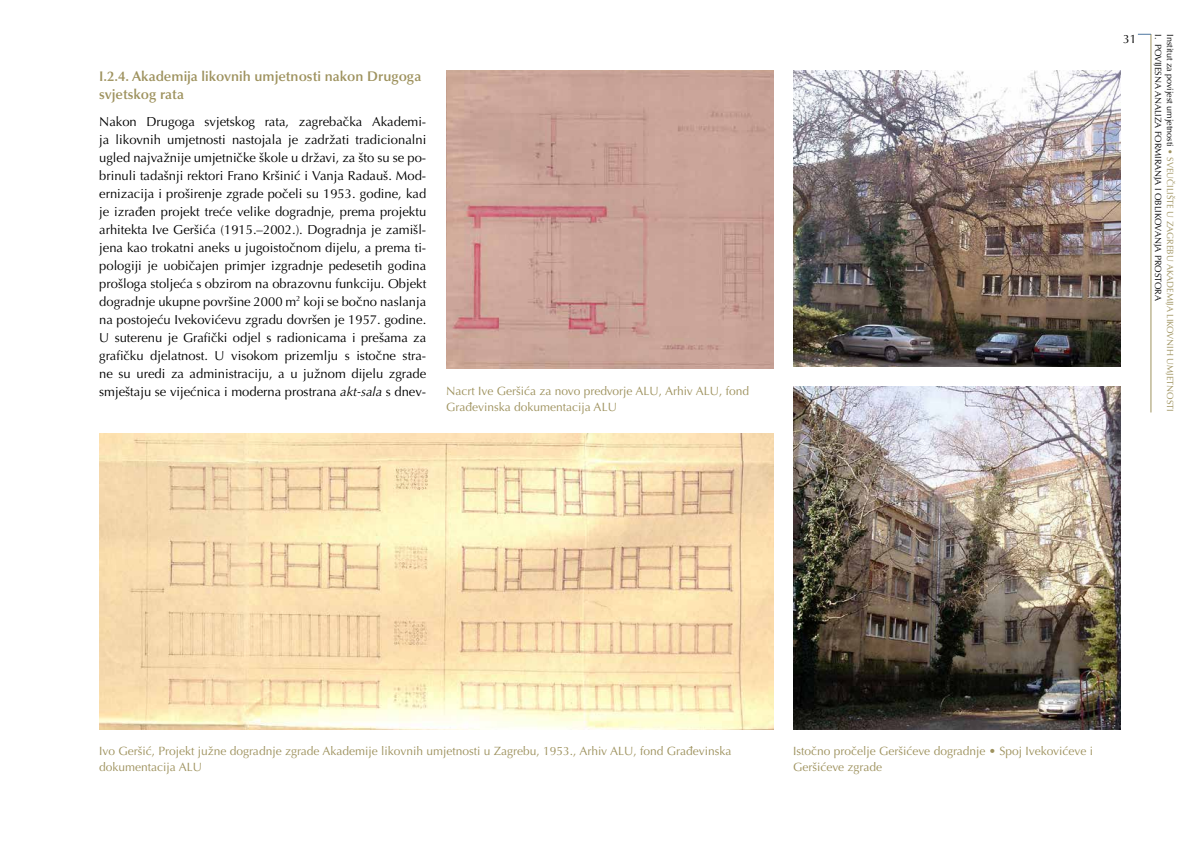
<style>
.page{position:relative;width:1191px;height:842px;background:#fff}
.page>*{position:absolute;margin:0;border:0;box-sizing:border-box;transform-origin:0 0}
.t1{font:600 14px/18px "Optima LT Pro";color:#9e925e}
.t2{font:13px/18px "Optima LT Pro";color:#000;text-align:justify}
.t3{font:12px/16px "Optima LT Pro";color:#9e925e}
.t4{font:12px "Optima LT Pro";color:#000}
.t5{font:9px/11.8px "Optima LT Pro";color:#000}
.s1{font-style:italic}
.s2{color:#9e925e}
</style>
<div class="page">
<hr style="left:1150px;top:34px;width:1px;height:378px;background:#9e925e">
<svg style="left:1137px;top:34px;width:14px;height:1px"></svg>
<img style="left:446px;top:71px;width:327px;height:298px">
<img style="left:99px;top:434px;width:674px;height:295px">
<img style="left:793px;top:71px;width:327px;height:295px">
<img style="left:793px;top:386px;width:327px;height:343px">
<p class="t1" style="left:99px;top:67px;width:324px">I.2.4. Akademija likovnih umjetnosti nakon Drugoga svjetskog rata</p>
<p class="t2" style="left:99px;top:112px;width:328px">Nakon Drugoga svjetskog rata, zagrebačka Akademi&shy;ja likovnih umjetnosti nastojala je zadržati tradicionalni ugled najvažnije umjetničke škole u državi, za što su se po&shy;brinuli tadašnji rektori Frano Kršinić i Vanja Radauš. Mod&shy;ernizacija i proširenje zgrade počeli su 1953. godine, kad je izrađen projekt treće velike dogradnje, prema projektu arhitekta Ive Geršića (1915.–2002.). Dogradnja je zamišl&shy;jena kao trokatni aneks u jugoistočnom dijelu, a prema ti&shy;pologiji je uobičajen primjer izgradnje pedesetih godina prošloga stoljeća s obzirom na obrazovnu funkciju. Objekt dogradnje ukupne površine 2000 m<sup>2</sup> koji se bočno naslanja na postojeću Ivekovićevu zgradu dovršen je 1957. godine.<br>U suterenu je Grafički odjel s radionicama i prešama za grafičku djelatnost. U visokom prizemlju s istočne stra&shy;ne su uredi za administraciju, a u južnom dijelu zgrade smještaju se vijećnica i moderna prostrana <span class="s1">akt-sala</span> s dnev-</p>
<p class="t3" style="left:446px;top:382px;width:304px">Nacrt Ive Geršića za novo predvorje ALU, Arhiv ALU, fond<br>Građevinska dokumentacija ALU</p>
<p class="t4" style="left:1123px;top:31px;width:15px">31</p>
<p class="t5" style="left:1176px;top:34px;width:379px;rotate:90deg">Institut za povijest umjetnosti <span class="s2">• SVEUČILIŠTE U ZAGREBU AKADEMIJA LIKOVNIH UMJETNOSTI<br></span>I. POVIJESNA ANALIZA FORMIRANJA I OBLIKOVANJA PROSTORA</p>
<p class="t3" style="left:99px;top:743px;width:633px">Ivo Geršić, Projekt južne dogradnje zgrade Akademije likovnih umjetnosti u Zagrebu, 1953., Arhiv ALU, fond Građevinska dokumentacija ALU</p>
<p class="t3" style="left:793px;top:743px;width:301px">Istočno pročelje Geršićeve dogradnje • Spoj Ivekovićeve i<br>Geršićeve zgrade</p>
</div>
